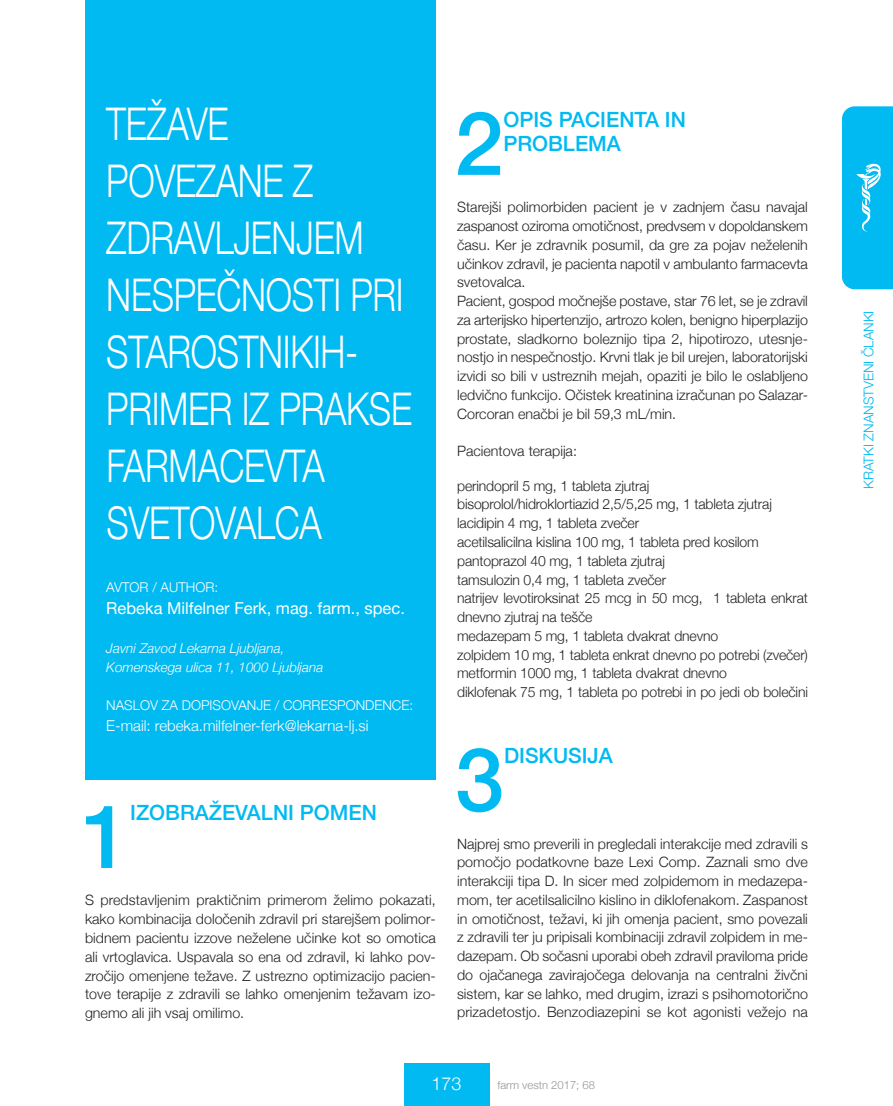
<style>
.page{position:relative;width:893px;height:1106px;background:#fff}
.page>*{position:absolute;margin:0;border:0;box-sizing:border-box;transform-origin:0 0}
.t1{font:500 88.2px "Helvetica Neue";color:#00baf1}
.t2{font:300 45px/57px "Helvetica Neue";letter-spacing:-.01em;color:#fff;scale:.79 1}
.t3{font:500 21px/24px "Helvetica Neue";color:#00baf1}
.t4{font:300 18px "Helvetica Neue";color:#fff}
.t5{font:16.5px "Helvetica Neue";color:#fff}
.t6{font:300 15px "Helvetica Neue";color:#fff}
.t7{font:300 14.25px/18.8px "Helvetica Neue";letter-spacing:-.01em;color:#231f20}
.t8{font:italic 300 13.5px/18.9px "Helvetica Neue";color:#fff}
.t9{font:300 13.5px "Helvetica Neue";color:#fff}
.t10{font:300 13.5px "Helvetica Neue";color:#00baf1}
.t11{font:300 11.25px "Helvetica Neue";color:#939598}
</style>
<div class="page">
<div style="left:404px;top:1063px;width:85px;height:43px;background:#00baf1"></div>
<svg style="left:842px;top:106px;width:51px;height:183px;background:#0dbdf1"></svg>
<div style="left:85px;top:0;width:351px;height:779px;background:#00baf1"></div>
<h2 class="t2" style="left:106px;top:95px;width:389px">TEžAVE<br>POVEZANE Z<br>ZDRAVLJENJEM<br>NESPEČNOSTI PRI<br>STAROSTNIKIH-<br>PRIMER IZ PRAKSE<br>FARMACEVTA<br>SVETOVALCA</h2>
<p class="t9" style="left:106px;top:579px;width:113px">AVTOR / AUTHOR:</p>
<p class="t5" style="left:106px;top:598px;width:300px">Rebeka Milfelner Ferk, mag. farm., spec.</p>
<p class="t8" style="left:106px;top:639px;width:219px">Javni Zavod Lekarna Ljubljana,<br>Komenskega ulica 11, 1000 Ljubljana</p>
<p class="t9" style="left:106px;top:697px;width:308px">NASLOV ZA DOPISOVANJE / CORRESPONDENCE:</p>
<p class="t6" style="left:106px;top:716px;width:264px">E-mail: rebeka.milfelner-ferk@lekarna-lj.si</p>
<h1 class="t1" style="left:81px;top:782px;width:51px">1</h1>
<h3 class="t3" style="left:130px;top:800px;width:248px">IZOBRAŽEVALNI POMEN</h3>
<p class="t7" style="left:85px;top:890px;width:352px;text-align:justify">S predstavljenim praktičnim primerom želimo pokazati, kako kombinacija določenih zdravil pri starejšem polimor&shy;bidnem pacientu izzove neželene učinke kot so omotica ali vrtoglavica. Uspavala so ena od zdravil, ki lahko pov&shy;zročijo omenjene težave. Z ustrezno optimizacijo pacien&shy;tove terapije z zdravili se lahko omenjenim težavam izo&shy;gnemo ali jih vsaj omilimo.</p>
<h1 class="t1" style="left:454px;top:89px;width:51px">2</h1>
<h3 class="t3" style="left:503px;top:107px;width:184px">OPIS PACIENTA IN<br>PROBLEMA</h3>
<p class="t7" style="left:457px;top:198px;width:352px">Starejši polimorbiden pacient je v zadnjem času navajal zaspanost oziroma omotičnost, predvsem v dopoldanskem času. Ker je zdravnik posumil, da gre za pojav neželenih učinkov zdravil, je pacienta napotil v ambulanto farmacevta svetovalca.<br>Pacient, gospod močnejše postave, star 76 let, se je zdravil za arterijsko hipertenzijo, artrozo kolen, benigno hiperplazijo prostate, sladkorno boleznijo tipa 2, hipotirozo, utesnje&shy;nostjo in nespečnostjo. Krvni tlak je bil urejen, laboratorijski izvidi so bili v ustreznih mejah, opaziti je bilo le oslabljeno ledvično funkcijo. Očistek kreatinina izračunan po Salazar-Corcoran enačbi je bil 59,3 mL/min.</p>
<p class="t7" style="left:457px;top:441px;width:121px">Pacientova terapija:</p>
<p class="t7" style="left:457px;top:476px;width:352px">perindopril 5 mg, 1 tableta zjutraj<br>bisoprolol/hidroklortiazid 2,5/5,25 mg, 1 tableta zjutraj lacidipin 4 mg, 1 tableta zvečer<br>acetilsalicilna kislina 100 mg, 1 tableta pred kosilom pantoprazol 40 mg, 1 tableta zjutraj<br>tamsulozin 0,4 mg, 1 tableta zvečer<br>natrijev levotiroksinat 25 mcg in 50 mcg, 1 tableta enkrat dnevno zjutraj na tešče<br>medazepam 5 mg, 1 tableta dvakrat dnevno<br>zolpidem 10 mg, 1 tableta enkrat dnevno po potrebi (zvečer) metformin 1000 mg, 1 tableta dvakrat dnevno<br>diklofenak 75 mg, 1 tableta po potrebi in po jedi ob bolečini</p>
<h1 class="t1" style="left:455px;top:725px;width:51px">3</h1>
<h3 class="t3" style="left:504px;top:743px;width:110px">DISKUSIJA</h3>
<p class="t7" style="left:457px;top:834px;width:352px;text-align:justify">Najprej smo preverili in pregledali interakcije med zdravili s pomočjo podatkovne baze Lexi Comp. Zaznali smo dve interakciji tipa D. In sicer med zolpidemom in medazepa&shy;mom, ter acetilsalicilno kislino in diklofenakom. Zaspanost in omotičnost, težavi, ki jih omenja pacient, smo povezali z zdravili ter ju pripisali kombinaciji zdravil zolpidem in me&shy;dazepam. Ob sočasni uporabi obeh zdravil praviloma pride do ojačanega zavirajočega delovanja na centralni živčni sistem, kar se lahko, med drugim, izrazi s psihomotorično prizadetostjo. Benzodiazepini se kot agonisti vežejo na</p>
<p class="t4" style="left:431px;top:1072px;width:32px">173</p>
<p class="t11" style="left:497px;top:1078px;width:99px">farm vestn 2017; 68</p>
<p class="t10" style="left:860px;top:489px;width:180px;rotate:-90deg">KRATKI ZNANSTVENI ČLANKI</p>
</div>
